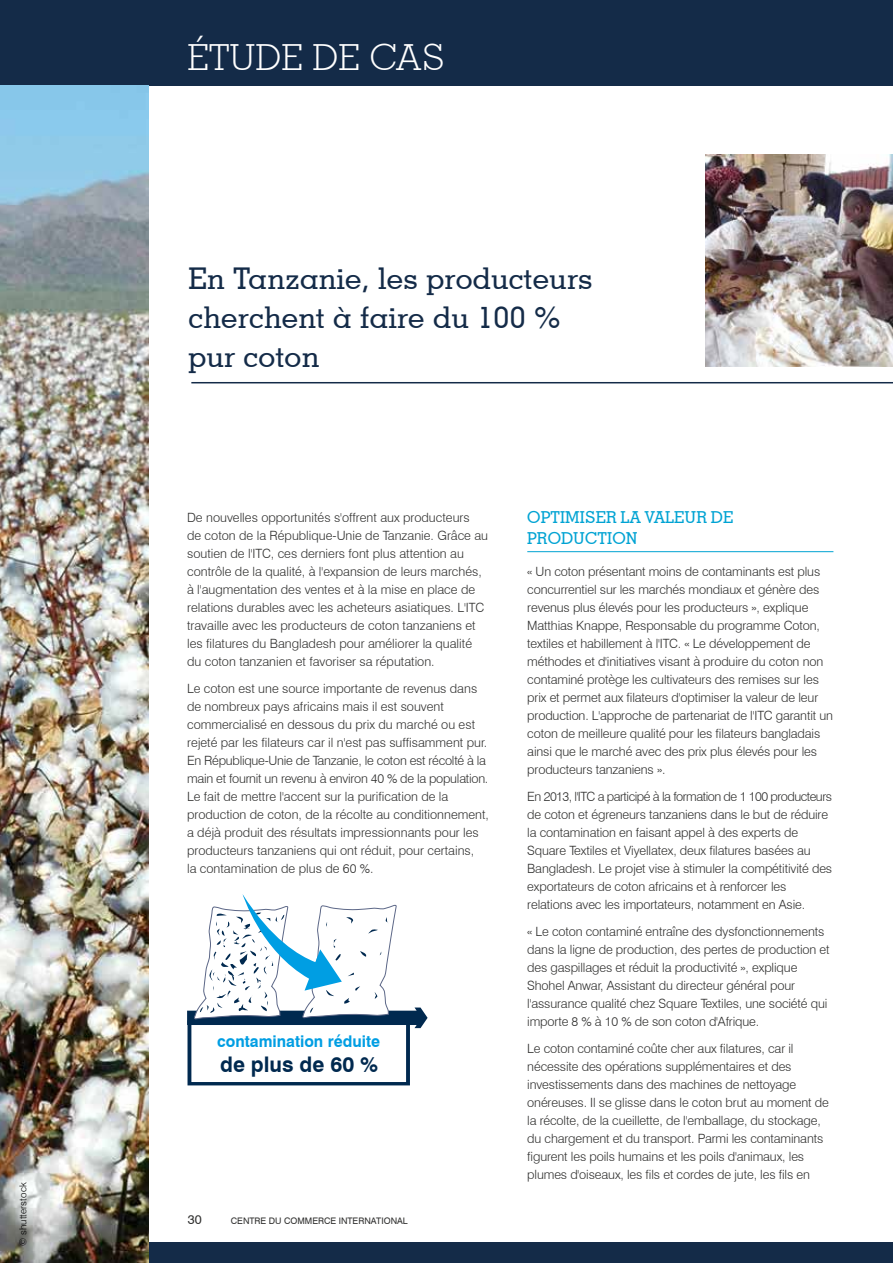
<style>
.page{position:relative;width:893px;height:1263px;background:#fff}
.page>*{position:absolute;margin:0;border:0;box-sizing:border-box;transform-origin:0 0}
.t1{font:300 36px "Geometric Slab 703 BT";letter-spacing:.01em;color:#fff}
.t2{font:500 30px/39px "Geometric Slab 703 BT";letter-spacing:.01em;color:#142b48}
.t3{font:700 21.6px "Swiss 721 BT";color:#00294f}
.t4{font:500 16.5px "Geometric Slab 703 BT";color:#00a3d3}
.t5{font:700 16.2px "Swiss 721 BT";color:#009ee3}
.t6{font:300 12.75px/18px "Swiss 721 BT";letter-spacing:-.01em;color:#30302f}
.t7{font:12.75px "Swiss 721 BT";color:#30302f}
.t8{font:300 9.75px "Swiss 721 BT";letter-spacing:.01em;color:#000}
.t9{font:9px "Swiss 721 BT";color:#30302f}
</style>
<div class="page">
<div style="left:0;top:0;width:893px;height:85px;background:#142b48"></div>
<div style="left:0;top:1242px;width:893px;height:21px;background:#142b48"></div>
<hr style="left:527px;top:551px;width:306px;height:1px;background:#00a3d3">
<img style="left:706px;top:154px;width:187px;height:213px">
<img style="left:0;top:86px;width:149px;height:1177px">
<hr style="left:191px;top:382px;width:702px;height:1px;background:#142b48">
<svg style="left:187px;top:894px;width:241px;height:191px"></svg>
<p class="t8" style="left:17px;top:1246px;width:65px;rotate:-90deg">© shutterstock</p>
<h1 class="t1" style="left:187px;top:35px;width:259px">ÉTUDE DE CAS</h1>
<h2 class="t2" style="left:189px;top:258px;width:405px">En Tanzanie, les producteurs cherchent à faire du 100 % pur coton</h2>
<p class="t6" style="left:187px;top:508px;width:303px">De nouvelles opportunités s'offrent aux producteurs<br>de coton de la République-Unie de Tanzanie. Grâce au soutien de l'ITC, ces derniers font plus attention au contrôle de la qualité, à l'expansion de leurs marchés, à l'augmentation des ventes et à la mise en place de relations durables avec les acheteurs asiatiques. L'ITC travaille avec les producteurs de coton tanzaniens et les filatures du Bangladesh pour améliorer la qualité du coton tanzanien et favoriser sa réputation.</p>
<p class="t6" style="left:187px;top:679px;width:303px">Le coton est une source importante de revenus dans de nombreux pays africains mais il est souvent commercialisé en dessous du prix du marché ou est rejeté par les filateurs car il n'est pas suffisamment pur.<br>En République-Unie de Tanzanie, le coton est récolté à la main et fournit un revenu à environ 40 % de la population.<br>Le fait de mettre l'accent sur la purification de la production de coton, de la récolte au conditionnement, a déjà produit des résultats impressionnants pour les producteurs tanzaniens qui ont réduit, pour certains,<br>la contamination de plus de 60 %.</p>
<p class="t5" style="left:217px;top:1031px;width:164px">contamination réduite</p>
<h3 class="t3" style="left:220px;top:1051px;width:160px">de plus de 60 %</h3>
<p class="t7" style="left:188px;top:1212px;width:15px">30</p>
<p class="t9" style="left:231px;top:1215px;width:178px">CENTRE DU COMMERCE INTERNATIONAL</p>
<p class="t4" style="left:527px;top:507px;width:24px">Optimiser</p>
<p class="t4" style="left:621px;top:507px;width:36px">la valeur</p>
<p class="t4" style="left:711px;top:507px;width:12px">de</p>
<p class="t4" style="left:527px;top:528px;width:12px">production</p>
<p class="t6" style="left:527px;top:562px;width:307px">« Un coton présentant moins de contaminants est plus concurrentiel sur les marchés mondiaux et génère des revenus plus élevés pour les producteurs », explique Matthias Knappe, Responsable du programme Coton, textiles et habillement à l'ITC. « Le développement de méthodes et d'initiatives visant à produire du coton non contaminé protège les cultivateurs des remises sur les prix et permet aux filateurs d'optimiser la valeur de leur production. L'approche de partenariat de l'ITC garantit un coton de meilleure qualité pour les filateurs bangladais ainsi que le marché avec des prix plus élevés pour les producteurs tanzaniens ».</p>
<p class="t6" style="left:527px;top:787px;width:306px">En 2013, l'ITC a participé à la formation de 1 100 producteurs de coton et égreneurs tanzaniens dans le but de réduire la contamination en faisant appel à des experts de Square Textiles et Viyellatex, deux filatures basées au Bangladesh. Le projet vise à stimuler la compétitivité des exportateurs de coton africains et à renforcer les relations avec les importateurs, notamment en Asie.</p>
<p class="t6" style="left:527px;top:922px;width:304px">« Le coton contaminé entraîne des dysfonctionnements dans la ligne de production, des pertes de production et des gaspillages et réduit la productivité », explique Shohel Anwar, Assistant du directeur général pour l'assurance qualité chez Square Textiles, une société qui importe 8 % à 10 % de son coton d'Afrique.</p>
<p class="t6" style="left:527px;top:1039px;width:303px">Le coton contaminé coûte cher aux filatures, car il nécessite des opérations supplémentaires et des investissements dans des machines de nettoyage onéreuses. Il se glisse dans le coton brut au moment de la récolte, de la cueillette, de l'emballage, du stockage, du chargement et du transport. Parmi les contaminants figurent les poils humains et les poils d'animaux, les plumes d'oiseaux, les fils et cordes de jute, les fils en</p>
</div>
